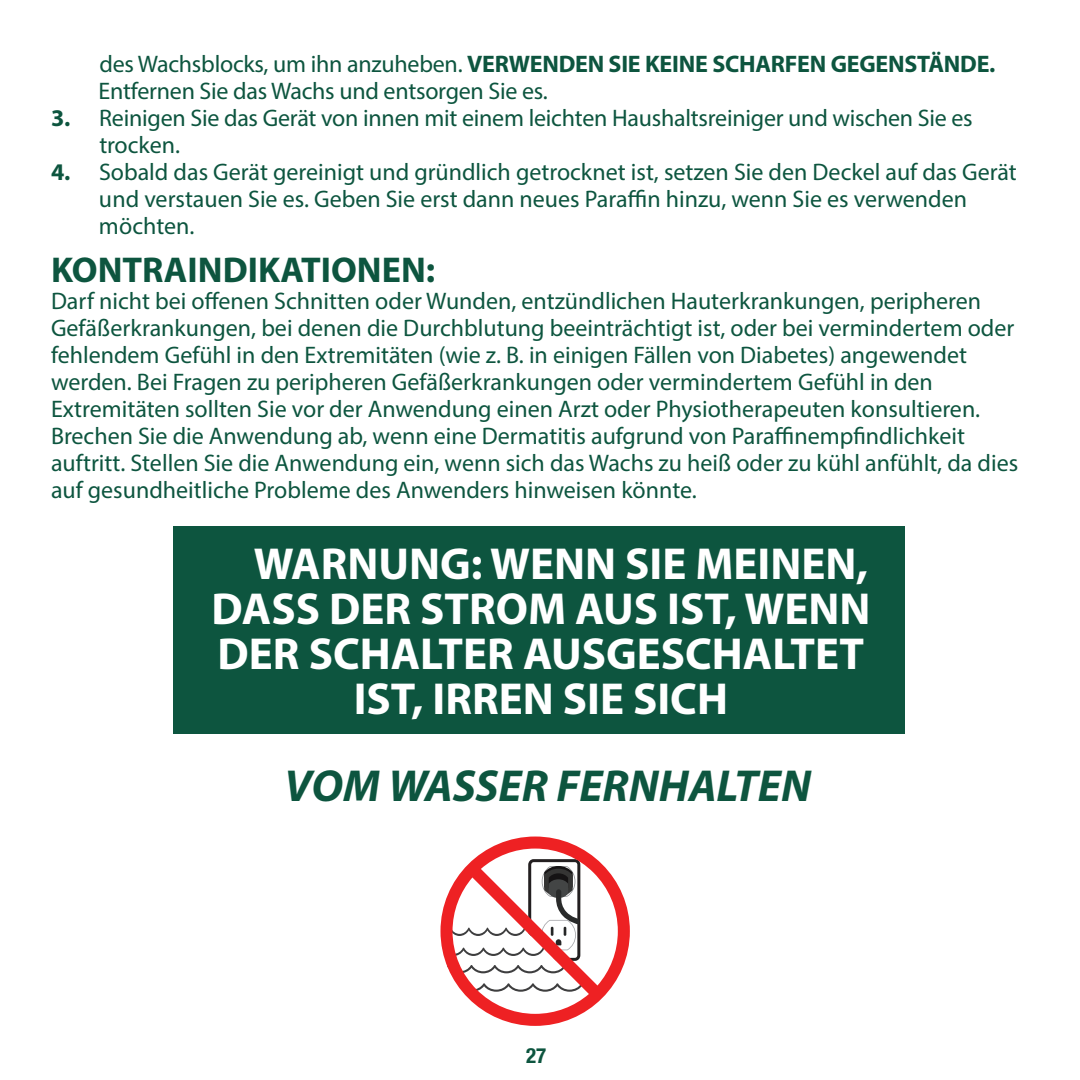
<style>
.page{position:relative;width:1080px;height:1080px;background:#fff}
.page>*{position:absolute;margin:0;border:0;box-sizing:border-box;transform-origin:0 0}
.t1{font:700 45px/45px "Myriad Pro";color:#fff;text-align:center}
.t2{font:italic 700 45px "Myriad Pro";color:#0d553f}
.t3{font:700 36px "Myriad Pro";color:#0d553f}
.t4{font:24px/27px "Myriad Pro";color:#0d553f}
.t5{font:700 24px "Myriad Pro";letter-spacing:-.01em;color:#0d553f}
.t6{font:700 condensed 21px "Helvetica Neue LT Std";color:#0d553f}
.s1{font-weight:400}
.s2{font-weight:700}
.s3{color:#0d553f}
</style>
<div class="page">
<svg style="left:440px;top:837px;width:190px;height:189px"></svg>
<div style="left:174px;top:526px;width:731px;height:208px;background:#0d553f"></div>
<p class="t5" style="left:99px;top:48px;width:897px"><span class="s1">des Wachsblocks, um ihn anzuheben.</span> VERWENDEN SIE KEINE SCHARFEN GEGENSTÄNDE.</p>
<p class="t4" style="left:99px;top:77px;width:451px">Entfernen Sie das Wachs und entsorgen Sie es.</p>
<p class="t4" style="left:51px;top:104px;width:923px"><span class="s2">3.</span> Reinigen Sie das Gerät von innen mit einem leichten Haushaltsreiniger und wischen Sie es</p>
<p class="t4" style="left:99px;top:131px;width:82px">trocken.</p>
<p class="t4" style="left:51px;top:158px;width:967px"><span class="s2">4.</span> Sobald das Gerät gereinigt und gründlich getrocknet ist, setzen Sie den Deckel auf das Gerät</p>
<p class="t4" style="left:99px;top:185px;width:870px">und verstauen Sie es. Geben Sie erst dann neues Paraffin hinzu, wenn Sie es verwenden</p>
<p class="t4" style="left:99px;top:212px;width:97px">möchten.</p>
<p class="t3" style="left:51px;top:246px;width:386px">KONTRAINDIKATIONEN:</p>
<p class="t4" style="left:51px;top:287px;width:932px">Darf nicht bei offenen Schnitten oder Wunden, entzündlichen Hauterkrankungen, peripheren</p>
<p class="t4" style="left:51px;top:314px;width:965px">Gefäßerkrankungen, bei denen die Durchblutung beeinträchtigt ist, oder bei vermindertem oder</p>
<p class="t4" style="left:51px;top:341px;width:917px">fehlendem Gefühl in den Extremitäten (wie z. B. in einigen Fällen von Diabetes) angewendet werden. Bei Fragen zu peripheren Gefäßerkrankungen oder vermindertem Gefühl in den</p>
<p class="t4" style="left:51px;top:395px;width:931px">Extremitäten sollten Sie vor der Anwendung einen Arzt oder Physiotherapeuten konsultieren.</p>
<p class="t4" style="left:51px;top:422px;width:916px">Brechen Sie die Anwendung ab, wenn eine Dermatitis aufgrund von Paraffinempfindlichkeit</p>
<p class="t4" style="left:51px;top:449px;width:969px">auftritt. Stellen Sie die Anwendung ein, wenn sich das Wachs zu heiß oder zu kühl anfühlt, da dies auf gesundheitliche Probleme des Anwenders hinweisen könnte.</p>
<p class="t1" style="left:211px;top:540px;width:661px"><span class="s3">W</span>WARNUNG: WENN SIE MEINEN,<br>DASS DER STROM AUS IST, WENN<br>DER SCHALTER AUSGESCHALTET<br>IST, IRREN SIE SICH</p>
<p class="t2" style="left:285px;top:757px;width:528px">VOM WASSER FERNHALTEN</p>
<p class="t6" style="left:526px;top:1043px;width:22px">27</p>
</div>
